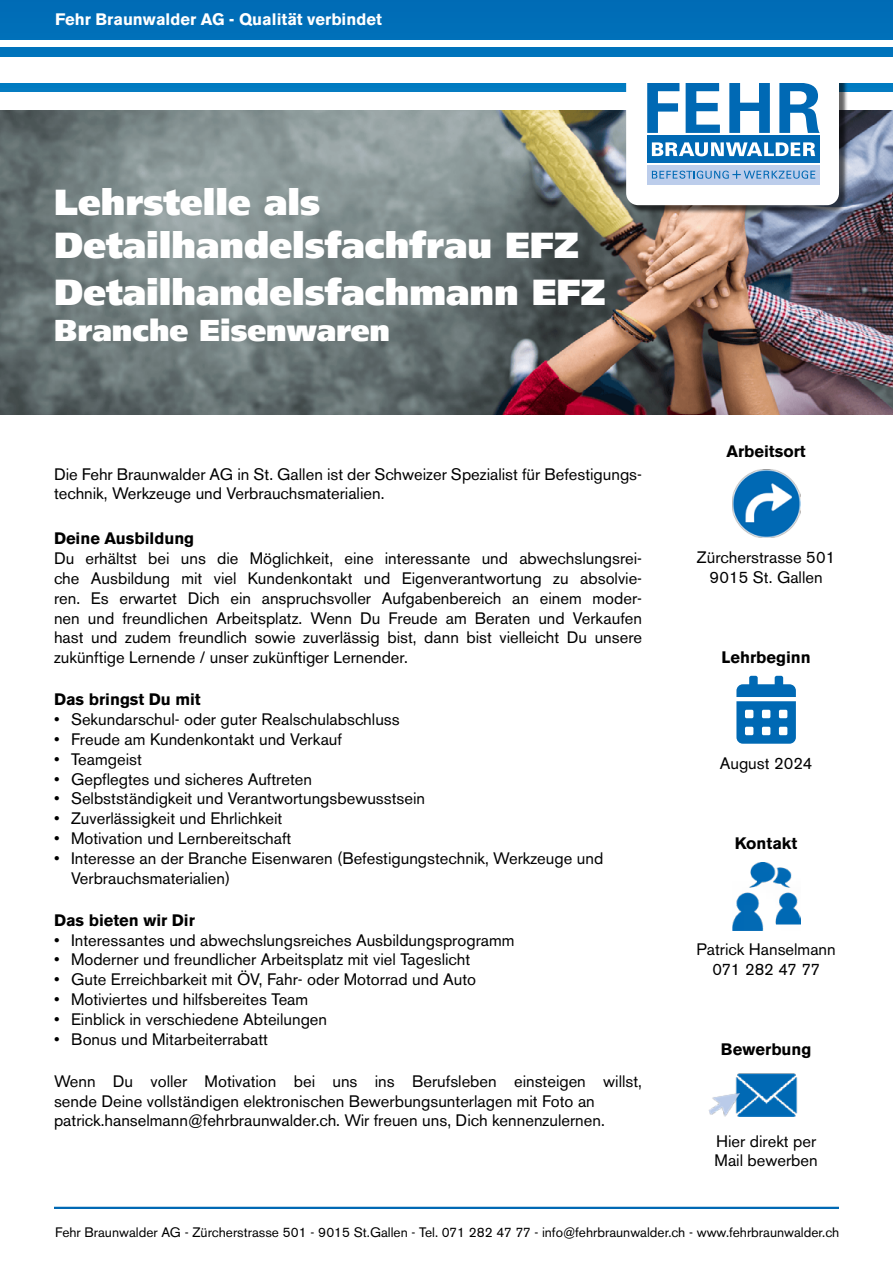
<style>
.page{position:relative;width:893px;height:1263px;background:#006fb8}
.page>*{position:absolute;margin:0;border:0;box-sizing:border-box;transform-origin:0 0}
.t1{font:900 36px/43.2px "Frutiger";color:#fff}
.t2{font:900 30px "Frutiger";color:#fff}
.t3{font:16.5px/19.8px "Akzidenz Grotesk BE";color:#000}
.t4{font:700 16.5px "Akzidenz Grotesk BE";color:#000}
.t5{font:700 16.5px "Akzidenz Grotesk BE";color:#fff}
.t6{font:13.65px "Akzidenz Grotesk BE";color:#000}
</style>
<div class="page">
<div style="left:0;top:92px;width:893px;height:1171px;background:#fff"></div>
<div style="left:0;top:40px;width:893px;height:7px;background:#fff"></div>
<hr style="left:54px;top:1207px;width:785px;height:2px;background:#0069b4">
<img style="left:0;top:111px;width:893px;height:304px">
<div style="left:628px;top:59px;width:219px;height:155px;background:#000;opacity:.6"></div>
<div style="left:626px;top:57px;width:213px;height:148px;background:#fff;border-radius:12px"></div>
<div style="left:647px;top:136px;width:173px;height:27px;background:#0069b4"></div>
<svg style="left:647px;top:83px;width:32px;height:50px"></svg>
<svg style="left:686px;top:83px;width:34px;height:50px"></svg>
<svg style="left:729px;top:83px;width:41px;height:50px"></svg>
<svg style="left:779px;top:83px;width:41px;height:50px"></svg>
<div style="left:647px;top:165px;width:173px;height:19px;background:#bccdeb"></div>
<svg style="left:652px;top:170px;width:163px;height:9px"></svg>
<svg style="left:652px;top:142px;width:163px;height:14px"></svg>
<div style="left:0;top:57px;width:893px;height:26px;background:#fff"></div>
<img style="left:732px;top:862px;width:68px;height:68px">
<svg style="left:736px;top:676px;width:60px;height:68px"></svg>
<img style="left:735px;top:1073px;width:63px;height:44px">
<img style="left:732px;top:470px;width:68px;height:68px">
<img style="left:708px;top:1081px;width:39px;height:36px">
<p class="t5" style="left:55px;top:10px;width:328px">Fehr Braunwalder AG - Qualität verbindet</p>
<h1 class="t1" style="left:54px;top:181px;width:526px">Lehrstelle als<br>Detailhandelsfachfrau EFZ</h1>
<h1 class="t1" style="left:54px;top:271px;width:553px">Detailhandelsfachmann EFZ</h1>
<h2 class="t2" style="left:54px;top:312px;width:338px">Branche Eisenwaren</h2>
<p class="t3" style="left:54px;top:464px;width:589px">Die Fehr Braunwalder AG in St. Gallen ist der Schweizer Spezialist für Befestigungs&shy;technik, Werkzeuge und Verbrauchsmaterialien.</p>
<p class="t4" style="left:54px;top:529px;width:142px">Deine Ausbildung</p>
<p class="t3" style="left:54px;top:549px;width:590px;text-align:justify">Du erhältst bei uns die Möglichkeit, eine interessante und abwechslungsrei&shy;che Ausbildung mit viel Kundenkontakt und Eigenverantwortung zu absolvie&shy;ren. Es erwartet Dich ein anspruchsvoller Aufgabenbereich an einem moder&shy;nen und freundlichen Arbeitsplatz. Wenn Du Freude am Beraten und Verkaufen hast und zudem freundlich sowie zuverlässig bist, dann bist vielleicht Du unsere zukünftige Lernende / unser zukünftiger Lernender.</p>
<p class="t4" style="left:54px;top:690px;width:148px">Das bringst Du mit</p>
<p class="t3" style="left:54px;top:709px;width:347px">• Sekundarschul- oder guter Realschulabschluss</p>
<p class="t3" style="left:54px;top:729px;width:289px">• Freude am Kundenkontakt und Verkauf</p>
<p class="t3" style="left:54px;top:749px;width:89px">• Teamgeist</p>
<p class="t3" style="left:54px;top:769px;width:260px">• Gepflegtes und sicheres Auftreten</p>
<p class="t3" style="left:54px;top:789px;width:373px">• Selbstständigkeit und Verantwortungsbewusstsein</p>
<p class="t3" style="left:54px;top:808px;width:230px">• Zuverlässigkeit und Ehrlichkeit</p>
<p class="t3" style="left:54px;top:828px;width:239px">• Motivation und Lernbereitschaft</p>
<p class="t3" style="left:71px;top:848px;width:534px;text-indent:-17px">• Interesse an der Branche Eisenwaren (Befestigungstechnik, Werkzeuge und<br>Verbrauchsmaterialien)</p>
<p class="t4" style="left:54px;top:910px;width:142px">Das bieten wir Dir</p>
<p class="t3" style="left:54px;top:930px;width:462px">• Interessantes und abwechslungsreiches Ausbildungsprogramm</p>
<p class="t3" style="left:54px;top:950px;width:418px">• Moderner und freundlicher Arbeitsplatz mit viel Tageslicht</p>
<p class="t3" style="left:54px;top:969px;width:424px">• Gute Erreichbarkeit mit ÖV, Fahr- oder Motorrad und Auto</p>
<p class="t3" style="left:54px;top:989px;width:256px">• Motiviertes und hilfsbereites Team</p>
<p class="t3" style="left:54px;top:1009px;width:275px">• Einblick in verschiedene Abteilungen</p>
<p class="t3" style="left:54px;top:1029px;width:216px">• Bonus und Mitarbeiterrabatt</p>
<p class="t3" style="left:54px;top:1071px;width:590px">Wenn Du voller Motivation bei uns ins Berufsleben einsteigen willst, sende Deine vollständigen elektronischen Bewerbungsunterlagen mit Foto an patrick.hanselmann@fehrbraunwalder.ch. Wir freuen uns, Dich kennenzulernen.</p>
<p class="t4" style="left:727px;top:441px;width:81px">Arbeitsort</p>
<p class="t3" style="left:697px;top:547px;width:140px;text-align:center">Zürcherstrasse 501<br>9015 St. Gallen</p>
<p class="t4" style="left:721px;top:648px;width:91px">Lehrbeginn</p>
<p class="t3" style="left:720px;top:753px;width:94px">August 2024</p>
<p class="t4" style="left:735px;top:834px;width:64px">Kontakt</p>
<p class="t3" style="left:696px;top:940px;width:141px;text-align:center">Patrick Hanselmann<br>071 282 47 77</p>
<p class="t4" style="left:721px;top:1040px;width:92px">Bewerbung</p>
<p class="t3" style="left:715px;top:1131px;width:105px">Hier direkt per<br>Mail bewerben</p>
<p class="t6" style="left:55px;top:1224px;width:785px">Fehr Braunwalder AG - Zürcherstrasse 501 - 9015 St.Gallen - Tel. 071 282 47 77 - info@fehrbraunwalder.ch - www.fehrbraunwalder.ch</p>
</div>
